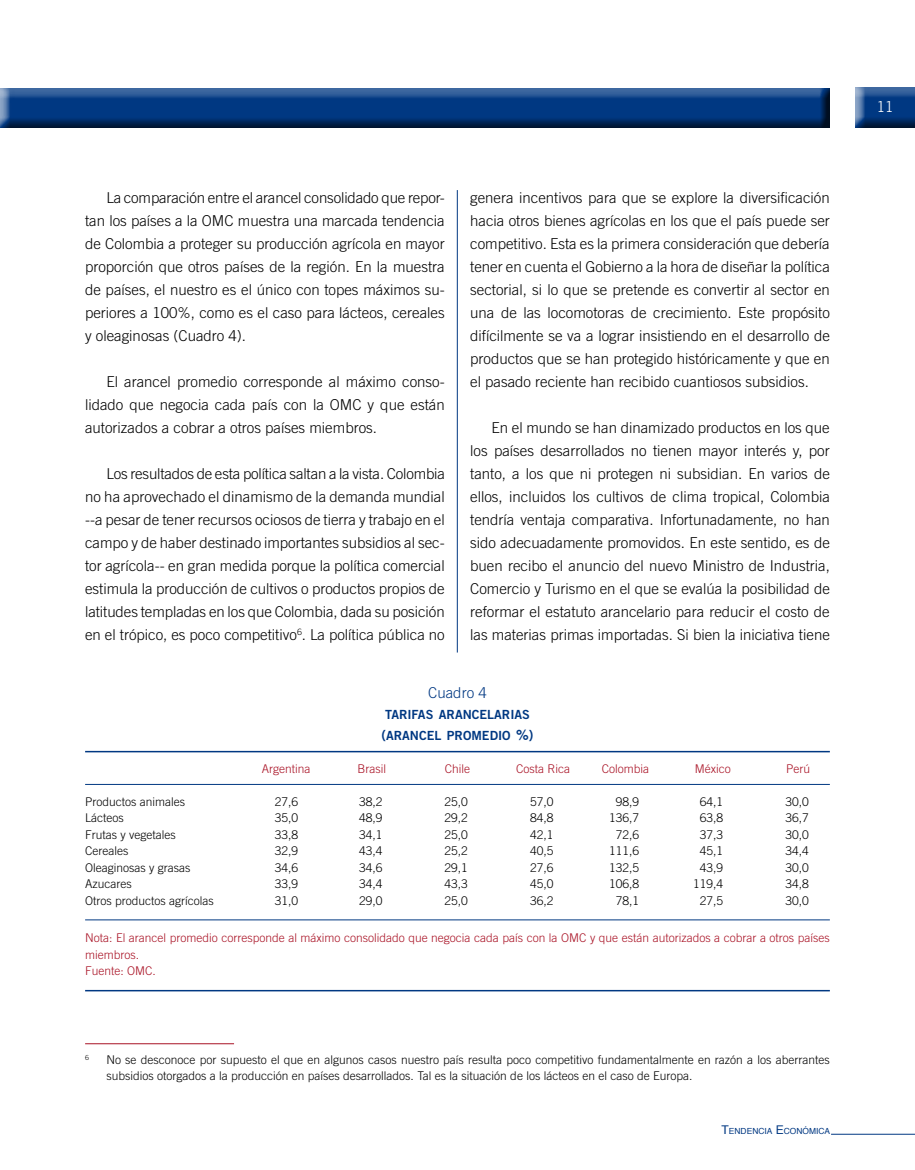
<style>
.page{position:relative;width:915px;height:1170px;background:#fff}
.page>*{position:absolute;margin:0;border:0;box-sizing:border-box;transform-origin:0 0}
.t1{font:300 15px/23px "Trade Gothic";color:#000;text-align:justify}
.t2{font:300 15px "Trade Gothic";color:#003882}
.t3{font:300 15px "Trade Gothic";color:#fff}
.t4{font:12.6px/21px "Trade Gothic Bold Two";color:#003882}
.t5{font:300 12px/16.5px "Trade Gothic";color:#000}
.t6{font:300 12px/16.5px "Trade Gothic";color:#a91225}
.t7{font:8.4px "Helvetica";color:#003882}
.t8{font:300 7.05px "Trade Gothic";color:#000}
.s1{font-size:13.8px}
.s2{font-size:14.25px}
.s3{font-size:12px}
</style>
<div class="page">
<hr style="left:830px;top:1133px;width:84px;height:1px;background:#003882">
<div style="left:853px;top:87px;width:61px;height:43px;background:#000;opacity:.75"></div>
<hr style="left:457px;top:190px;width:1px;height:462px;background:#003882">
<div style="left:0;top:87px;width:832px;height:43px;background:#000;opacity:.75"></div>
<hr style="left:85px;top:1043px;width:149px;height:1px;background:#a91225">
<hr style="left:85px;top:784px;width:744px;height:1px;background:#003882">
<hr style="left:85px;top:750px;width:744px;height:2px;background:#003882">
<hr style="left:85px;top:919px;width:744px;height:1px;background:#003882">
<hr style="left:85px;top:989px;width:744px;height:2px;background:#003882">
<p class="t1" style="left:85px;top:186px;width:361px;text-indent:21px">La comparación entre el arancel consolidado que repor&shy;tan los países a la OMC muestra una marcada tendencia de Colombia a proteger su producción agrícola en mayor proporción que otros países de la región. En la muestra de países, el nuestro es el único con topes máximos su&shy;periores a 100%, como es el caso para lácteos, cereales y oleaginosas (Cuadro 4).</p>
<p class="t1" style="left:85px;top:370px;width:361px;text-indent:21px">El arancel promedio corresponde al máximo conso&shy;lidado que negocia cada país con la OMC y que están autorizados a cobrar a otros países miembros.</p>
<p class="t1" style="left:85px;top:462px;width:361px;text-indent:21px">Los resultados de esta política saltan a la vista. Colombia no ha aprovechado el dinamismo de la demanda mundial --a pesar de tener recursos ociosos de tierra y trabajo en el campo y de haber destinado importantes subsidios al sec&shy;tor agrícola-- en gran medida porque la política comercial estimula la producción de cultivos o productos propios de latitudes templadas en los que Colombia, dada su posición en el trópico, es poco competitivo<sup>6</sup>. La política pública no</p>
<p class="t1" style="left:470px;top:186px;width:361px">genera incentivos para que se explore la diversificación hacia otros bienes agrícolas en los que el país puede ser competitivo. Esta es la primera consideración que debería tener en cuenta el Gobierno a la hora de diseñar la política sectorial, si lo que se pretende es convertir al sector en una de las locomotoras de crecimiento. Este propósito difícilmente se va a lograr insistiendo en el desarrollo de productos que se han protegido históricamente y que en el pasado reciente han recibido cuantiosos subsidios.</p>
<p class="t1" style="left:470px;top:416px;width:361px;text-indent:21px">En el mundo se han dinamizado productos en los que los países desarrollados no tienen mayor interés y, por tanto, a los que ni protegen ni subsidian. En varios de ellos, incluidos los cultivos de clima tropical, Colombia tendría ventaja comparativa. Infortunadamente, no han sido adecuadamente promovidos. En este sentido, es de buen recibo el anuncio del nuevo Ministro de Industria, Comercio y Turismo en el que se evalúa la posibilidad de reformar el estatuto arancelario para reducir el costo de las materias primas importadas. Si bien la iniciativa tiene</p>
<p class="t2" style="left:428px;top:683px;width:60px">Cuadro 4</p>
<p class="t4" style="left:381px;top:703px;width:153px">TARIFAS ARANCELARIAS <span class="s1">(</span>ARANCEL PROMEDIO <span class="s2">%</span><span class="s1">)</span></p>
<p class="t6" style="left:262px;top:759px;width:50px">Argentina</p>
<p class="t6" style="left:357px;top:759px;width:30px">Brasil</p>
<p class="t6" style="left:444px;top:759px;width:27px">Chile</p>
<p class="t6" style="left:516px;top:759px;width:55px">Costa R ica</p>
<p class="t6" style="left:601px;top:759px;width:49px">Colombia</p>
<p class="t6" style="left:694px;top:759px;width:37px">México</p>
<p class="t6" style="left:786px;top:759px;width:25px">Perú</p>
<p class="t5" style="left:85px;top:792px;width:101px">Productos animales</p>
<p class="t5" style="left:275px;top:792px;width:25px">27,6</p>
<p class="t5" style="left:359px;top:792px;width:25px">38,2</p>
<p class="t5" style="left:444px;top:792px;width:25px">25,0</p>
<p class="t5" style="left:530px;top:792px;width:25px">57,0</p>
<p class="t5" style="left:615px;top:792px;width:25px">98,9</p>
<p class="t5" style="left:699px;top:792px;width:25px">64,1</p>
<p class="t5" style="left:785px;top:792px;width:25px">30,0</p>
<p class="t5" style="left:85px;top:809px;width:40px">Lácteos</p>
<p class="t5" style="left:275px;top:809px;width:25px">35,0</p>
<p class="t5" style="left:359px;top:809px;width:25px">48,9</p>
<p class="t5" style="left:444px;top:809px;width:25px">29,2</p>
<p class="t5" style="left:530px;top:809px;width:25px">84,8</p>
<p class="t5" style="left:609px;top:809px;width:32px">136,7</p>
<p class="t5" style="left:699px;top:809px;width:25px">63,8</p>
<p class="t5" style="left:785px;top:809px;width:25px">36,7</p>
<p class="t5" style="left:85px;top:825px;width:92px">Frutas y vegetales</p>
<p class="t5" style="left:275px;top:825px;width:25px">33,8</p>
<p class="t5" style="left:359px;top:825px;width:25px">34,1</p>
<p class="t5" style="left:444px;top:825px;width:25px">25,0</p>
<p class="t5" style="left:530px;top:825px;width:25px">42,1</p>
<p class="t5" style="left:615px;top:825px;width:25px">72,6</p>
<p class="t5" style="left:699px;top:825px;width:25px">37,3</p>
<p class="t5" style="left:785px;top:825px;width:25px">30,0</p>
<p class="t5" style="left:85px;top:842px;width:45px">Cereales</p>
<p class="t5" style="left:275px;top:842px;width:25px">32,9</p>
<p class="t5" style="left:359px;top:842px;width:25px">43,4</p>
<p class="t5" style="left:444px;top:842px;width:25px">25,2</p>
<p class="t5" style="left:530px;top:842px;width:25px">40,5</p>
<p class="t5" style="left:609px;top:842px;width:32px">111,6</p>
<p class="t5" style="left:699px;top:842px;width:25px">45,1</p>
<p class="t5" style="left:785px;top:842px;width:25px">34,4</p>
<p class="t5" style="left:85px;top:858px;width:107px">Oleaginosas y grasas</p>
<p class="t5" style="left:275px;top:858px;width:25px">34,6</p>
<p class="t5" style="left:359px;top:858px;width:25px">34,6</p>
<p class="t5" style="left:444px;top:858px;width:25px">29,1</p>
<p class="t5" style="left:530px;top:858px;width:25px">27,6</p>
<p class="t5" style="left:609px;top:858px;width:32px">132,5</p>
<p class="t5" style="left:699px;top:858px;width:25px">43,9</p>
<p class="t5" style="left:785px;top:858px;width:25px">30,0</p>
<p class="t5" style="left:85px;top:875px;width:48px">Azucares</p>
<p class="t5" style="left:275px;top:875px;width:25px">33,9</p>
<p class="t5" style="left:359px;top:875px;width:25px">34,4</p>
<p class="t5" style="left:444px;top:875px;width:25px">43,3</p>
<p class="t5" style="left:530px;top:875px;width:25px">45,0</p>
<p class="t5" style="left:609px;top:875px;width:32px">106,8</p>
<p class="t5" style="left:693px;top:875px;width:32px">119,4</p>
<p class="t5" style="left:785px;top:875px;width:25px">34,8</p>
<p class="t5" style="left:85px;top:891px;width:130px">Otros productos agrícolas</p>
<p class="t5" style="left:275px;top:891px;width:25px">31,0</p>
<p class="t5" style="left:359px;top:891px;width:25px">29,0</p>
<p class="t5" style="left:444px;top:891px;width:25px">25,0</p>
<p class="t5" style="left:530px;top:891px;width:25px">36,2</p>
<p class="t5" style="left:615px;top:891px;width:25px">78,1</p>
<p class="t5" style="left:699px;top:891px;width:25px">27,5</p>
<p class="t5" style="left:785px;top:891px;width:25px">30,0</p>
<p class="t6" style="left:85px;top:929px;width:746px">Nota: El arancel promedio corresponde al máximo consolidado que negocia cada país con la OMC y que están autorizados a cobrar a otros países miembros.<br>Fuente: OMC.</p>
<p class="t8" style="left:85px;top:1053px;width:5px">6</p>
<p class="t5" style="left:106px;top:1051px;width:724px">No se desconoce por supuesto el que en algunos casos nuestro país resulta poco competitivo fundamentalmente en razón a los aberrantes subsidios otorgados a la producción en países desarrollados. Tal es la situación de los lácteos en el caso de Europa.</p>
<p class="t7" style="left:721px;top:1124px;width:110px"><span class="s3">T</span>ENDENCIA <span class="s3">E</span>CONÓMICA</p>
<p class="t3" style="left:876px;top:98px;width:18px">11</p>
</div>
